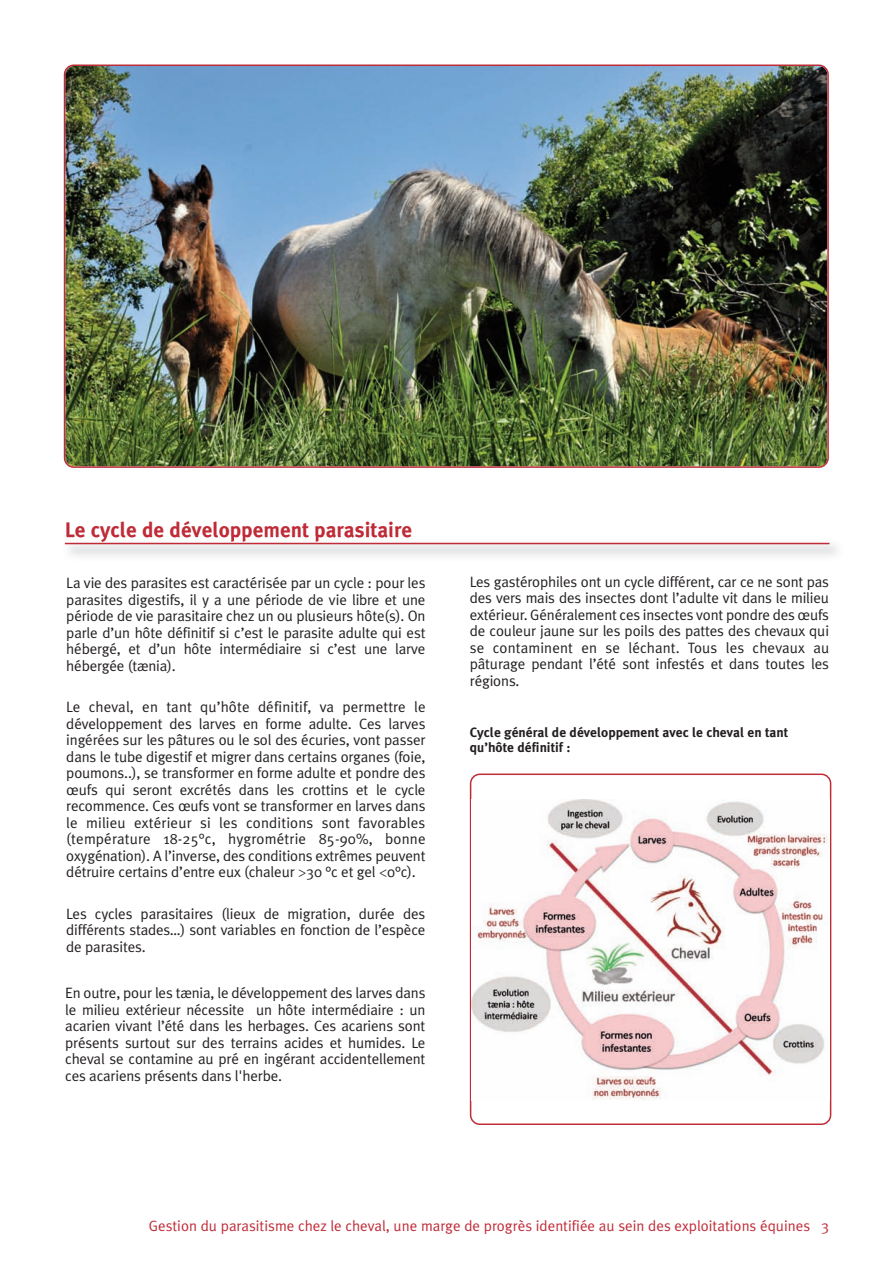
<style>
.page{position:relative;width:893px;height:1263px;background:#fff}
.page>*{position:absolute;margin:0;border:0;box-sizing:border-box;transform-origin:0 0}
.t1{font:700 21px "Meta Plus";color:#bf2b37}
.t2{font:15px/16.5px "Meta Plus Normal";letter-spacing:-.01em;color:#231f20;text-align:justify}
.t3{font:15px "Meta Plus Normal";color:#bf2b37}
.t4{font:700 13.5px/15px "Meta Plus";color:#231f20}
.s1{font-family:"Minion Pro"}
</style>
<div class="page">
<img style="left:64px;top:536px;width:773px;height:20px">
<img style="left:67px;top:536px;width:124px;height:6px">
<hr style="left:65px;top:543px;width:764px;height:1px;background:#bf2b37">
<svg style="left:470px;top:773px;width:361px;height:352px"></svg>
<img style="left:471px;top:800px;width:359px;height:300px">
<img style="left:64px;top:64px;width:765px;height:404px">
<h1 class="t1" style="left:65px;top:518px;width:349px">Le cycle de développement parasitaire</h1>
<p class="t2" style="left:66px;top:575px;width:361px">La vie des parasites est caractérisée par un cycle : pour les parasites digestifs, il y a une période de vie libre et une période de vie parasitaire chez un ou plusieurs hôte(s). On parle d’un hôte définitif si c’est le parasite adulte qui est hébergé, et d’un hôte intermédiaire si c’est une larve hébergée (tænia).</p>
<p class="t2" style="left:66px;top:699px;width:361px">Le cheval, en tant qu’hôte définitif, va permettre le développement des larves en forme adulte. Ces larves ingérées sur les pâtures ou le sol des écuries, vont passer dans le tube digestif et migrer dans certains organes (foie, poumons..), se transformer en forme adulte et pondre des œufs qui seront excrétés dans les crottins et le cycle recommence. Ces œufs vont se transformer en larves dans le milieu extérieur si les conditions sont favorables (température 18-25°c, hygrométrie 85-90%, bonne oxygénation). A l’inverse, des conditions extrêmes peuvent détruire certains d’entre eux (chaleur <span class="s1">&gt;</span>30 °c et gel <span class="s1">&lt;</span>0°c).</p>
<p class="t2" style="left:66px;top:905px;width:361px">Les cycles parasitaires (lieux de migration, durée des différents stades…) sont variables en fonction de l’espèce de parasites.</p>
<p class="t2" style="left:65px;top:985px;width:362px">En outre, pour les tænia, le développement des larves dans le milieu extérieur nécessite un hôte intermédiaire : un acarien vivant l’été dans les herbages. Ces acariens sont présents surtout sur des terrains acides et humides. Le cheval se contamine au pré en ingérant accidentellement ces acariens présents dans l'herbe.</p>
<p class="t2" style="left:470px;top:573px;width:361px">Les gastérophiles ont un cycle différent, car ce ne sont pas des vers mais des insectes dont l’adulte vit dans le milieu extérieur. Généralement ces insectes vont pondre des œufs de couleur jaune sur les poils des pattes des chevaux qui se contaminent en se léchant. Tous les chevaux au pâturage pendant l’été sont infestés et dans toutes les régions.</p>
<p class="t4" style="left:470px;top:725px;width:320px">Cycle général de développement avec le cheval en tant qu’hôte définitif :</p>
<p class="t3" style="left:149px;top:1217px;width:682px">Gestion du parasitisme chez le cheval, une marge de progrès identifiée au sein des exploitations équines 3</p>
</div>
